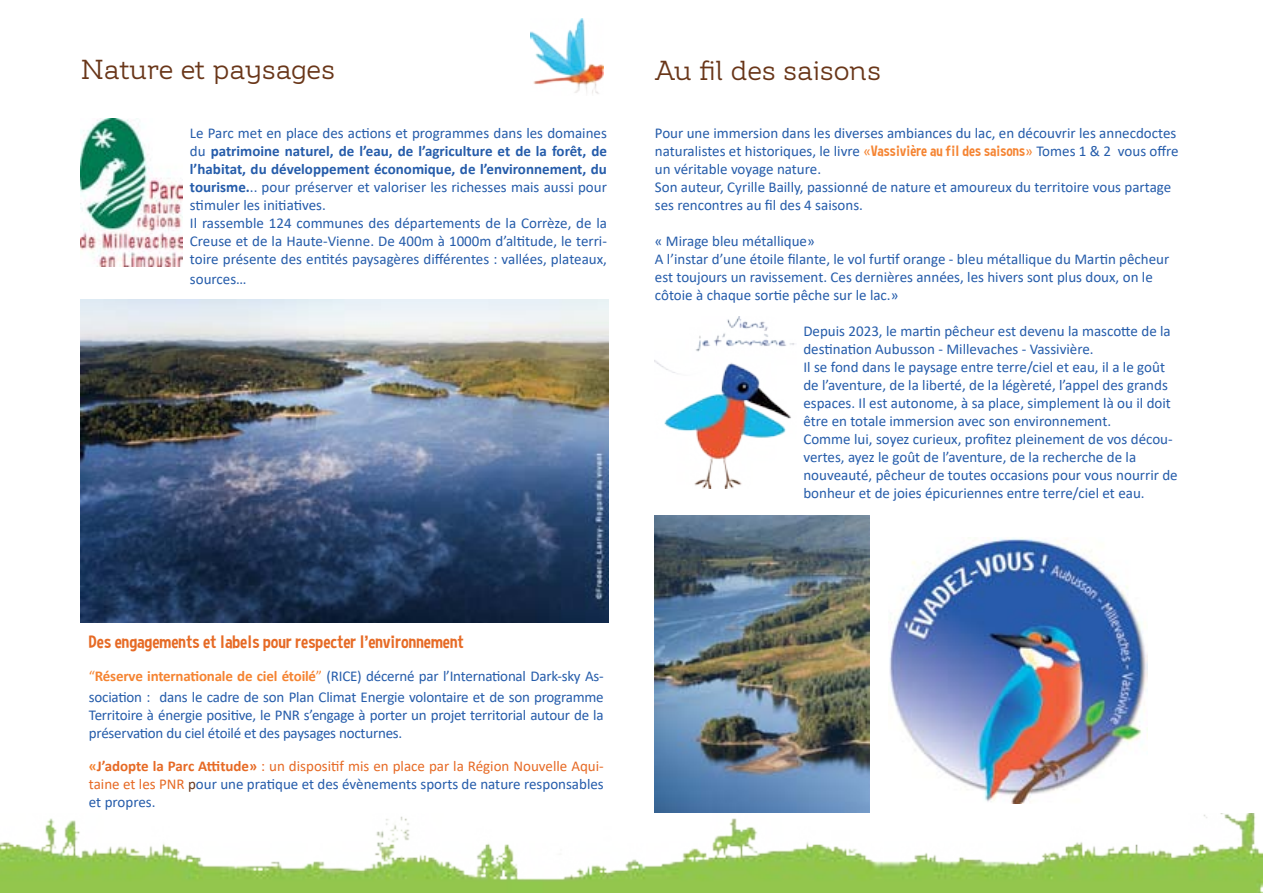
<style>
.page{position:relative;width:1263px;height:893px;background:#fff}
.page>*{position:absolute;margin:0;border:0;box-sizing:border-box;transform-origin:0 0}
.t1{font:26.7px "Amazing Slab Trial";color:#693619}
.t2{font:18px "Curse Casual";color:#e66a25}
.t3{font:15px/18px "Calibri";color:#255caa}
.s1{font-weight:700}
.s2{color:#f58432}
.s3{font-family:"Curse Casual";color:#f58432}
.s4{font-weight:700;color:#f58432}
.s5{font-weight:700;color:#e66a25}
.s6{color:#e66a25}
.s7{color:#693619}
</style>
<div class="page">
<img style="left:0;top:813px;width:1263px;height:80px">
<img style="left:655px;top:516px;width:215px;height:296px">
<img style="left:80px;top:300px;width:528px;height:323px">
<img style="left:81px;top:118px;width:101px;height:148px">
<img style="left:889px;top:538px;width:258px;height:265px">
<img style="left:655px;top:317px;width:140px;height:172px">
<img style="left:531px;top:18px;width:73px;height:76px">
<h1 class="t1" style="left:81px;top:50px;width:256px">Nature et paysages</h1>
<h1 class="t1" style="left:655px;top:52px;width:227px">Au fil des saisons</h1>
<p class="t3" style="left:190px;top:123px;width:419px">Le Parc met en place des actions et programmes dans les domaines du <span class="s1">patrimoine naturel, de l’eau, de l’agriculture et de la forêt, de l’habitat, du développement économique, de l’environnement, du tourisme.</span>.. pour préserver et valoriser les richesses mais aussi pour stimuler les initiatives.<br>Il rassemble 124 communes des départements de la Corrèze, de la Creuse et de la Haute-Vienne. De 400m à 1000m d’altitude, le terri&shy;toire présente des entités paysagères différentes : vallées, plateaux,</p>
<p class="t3" style="left:190px;top:269px;width:58px">sources…</p>
<p class="t3" style="left:655px;top:123px;width:525px">Pour une immersion dans les diverses ambiances du lac, en découvrir les annecdoctes naturalistes et historiques, le livre <span class="s2">«</span><span class="s3">Vassivière au fil des saisons</span><span class="s2">»</span> Tomes 1 &amp; 2 vous offre un véritable voyage nature.<br>Son auteur, Cyrille Bailly, passionné de nature et amoureux du territoire vous partage ses rencontres au fil des 4 saisons.</p>
<p class="t3" style="left:655px;top:231px;width:516px">« Mirage bleu métallique»<br>A l’instar d’une étoile filante, le vol furtif orange - bleu métallique du Martin pêcheur est toujours un ravissement. Ces dernières années, les hivers sont plus doux, on le côtoie à chaque sortie pêche sur le lac.»</p>
<p class="t3" style="left:803px;top:321px;width:376px">Depuis 2023, le martin pêcheur est devenu la mascotte de la destination Aubusson - Millevaches - Vassivière.<br>Il se fond dans le paysage entre terre/ciel et eau, il a le goût de l’aventure, de la liberté, de la légèreté, l’appel des grands espaces. Il est autonome, à sa place, simplement là ou il doit être en totale immersion avec son environnement.<br>Comme lui, soyez curieux, profitez pleinement de vos décou&shy;vertes, ayez le goût de l’aventure, de la recherche de la nouveauté, pêcheur de toutes occasions pour vous nourrir de bonheur et de joies épicuriennes entre terre/ciel et eau.</p>
<p class="t2" style="left:89px;top:632px;width:376px">Des engagements et labels pour respecter l’environnement</p>
<p class="t3" style="left:89px;top:664px;width:516px;line-height:21.6px"><span class="s2">“</span><span class="s4">Réserve internationale de ciel étoilé</span><span class="s2">”</span> (RICE) décerné par l’International Dark-sky As&shy;sociation : dans le cadre de son Plan Climat Energie volontaire et de son programme</p>
<p class="t3" style="left:89px;top:706px;width:516px">Territoire à énergie positive, le PNR s’engage à porter un projet territorial autour de la préservation du ciel étoilé et des paysages nocturnes.</p>
<p class="t3" style="left:89px;top:756px;width:516px;text-align:justify"><span class="s4">«</span><span class="s5">J’adopte la Parc Attitude»</span> <span class="s6">: un dispositif mis en place par la Région Nouvelle Aqui&shy;taine et les PNR</span> <span class="s7">p</span>our une pratique et des évènements sports de nature responsables et propres.</p>
</div>
